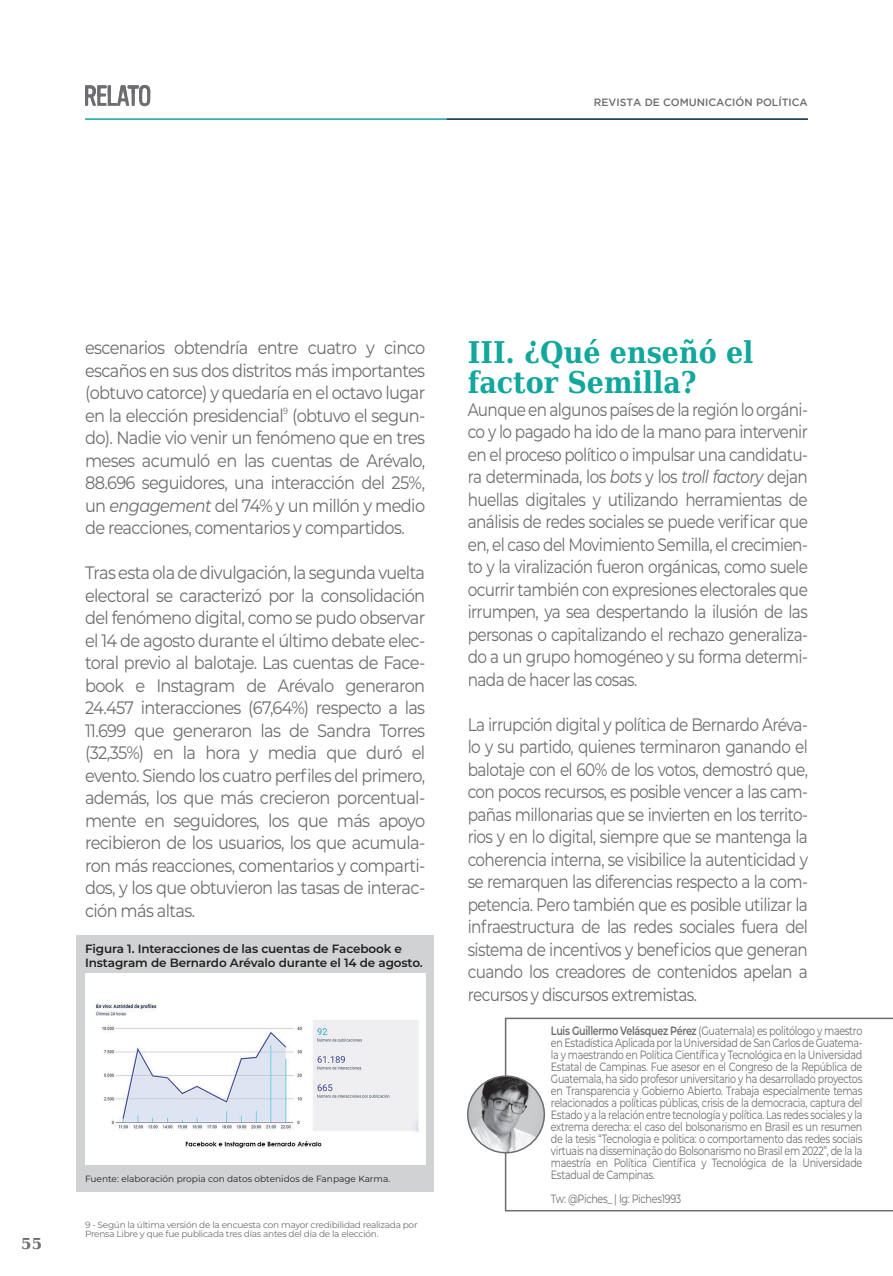
<style>
.page{position:relative;width:893px;height:1276px;background:#fff}
.page>*{position:absolute;margin:0;border:0;box-sizing:border-box;transform-origin:0 0}
.t1{font:700 30px/30px "DejaVu Serif Condensed";color:#12a79d}
.t2{font:18px/22.5px "Montserrat";letter-spacing:-.04em;color:#6c6d70;text-align:justify;scale:.85 1}
.t3{font:18px/22.5px "Montserrat";letter-spacing:-.04em;color:#6c6d70;text-align:justify;scale:.9 1}
.t4{font:700 15px "DejaVu Serif";color:#6c6d70}
.t5{font:12px/12px "Montserrat";letter-spacing:-.03em;color:#6c6d70;text-align:justify;scale:.8 1}
.t6{font:600 12px/13.5px "Montserrat";letter-spacing:-.01em;color:#231f20}
.t7{font:500 10.5px "Gotham";color:#6c6d70}
.t8{font:9px/9px "Montserrat";letter-spacing:-.03em;color:#6c6d70}
.t9{font:9px "Montserrat";color:#231f20}
.s1{font-style:italic}
.s2{font-weight:600}
</style>
<div class="page">
<div style="left:505px;top:1017px;width:388px;height:194px;border:2px solid #6c6d70"></div>
<img style="left:468px;top:1076px;width:76px;height:76px;border-radius:38px">
<div style="left:467px;top:1075px;width:78px;height:78px;border:2px solid #6c6d70;border-radius:50%"></div>
<hr style="left:85px;top:118px;width:361px;height:2px;background:#12a79d">
<hr style="left:446px;top:118px;width:362px;height:2px;background:#002241">
<svg style="left:85px;top:85px;width:65px;height:21px"></svg>
<div style="left:77px;top:935px;width:357px;height:256px;background:#d1d2d4"></div>
<img style="left:85px;top:973px;width:340px;height:191px">
<p class="t7" style="left:594px;top:97px;width:215px">REVISTA DE COMUNICACIÓN POLÍTICA</p>
<p class="t4" style="left:21px;top:1231px;width:22px">55</p>
<p class="t3" style="left:85px;top:336px;width:379px">escenarios obtendría entre cuatro y cinco escaños en sus dos distritos más importantes (obtuvo catorce) y quedaría en el octavo lugar en la elección presidencial<sup>9</sup> (obtuvo el segun&shy;do). Nadie vio venir un fenómeno que en tres meses acumuló en las cuentas de Arévalo, 88.696 seguidores, una interacción del 25%, un <span class="s1">engagement</span> del 74% y un millón y medio de reacciones, comentarios y compartidos.</p>
<p class="t3" style="left:85px;top:561px;width:379px">Tras esta ola de divulgación, la segunda vuelta electoral se caracterizó por la consolidación del fenómeno digital, como se pudo observar el 14 de agosto durante el último debate elec&shy;toral previo al balotaje. Las cuentas de Face&shy;book e Instagram de Arévalo generaron 24.457 interacciones (67,64%) respecto a las 11.699 que generaron las de Sandra Torres (32,35%) en la hora y media que duró el evento. Siendo los cuatro perfiles del primero, además, los que más crecieron porcentual&shy;mente en seguidores, los que más apoyo recibieron de los usuarios, los que acumula&shy;ron más reacciones, comentarios y comparti&shy;dos, y los que obtuvieron las tasas de interac&shy;ción más altas.</p>
<p class="t6" style="left:85px;top:941px;width:339px">Figura 1. Interacciones de las cuentas de Facebook e<br>Instagram de Bernardo Arévalo durante el 14 de agosto.</p>
<p class="t9" style="left:85px;top:1172px;width:307px">Fuente: elaboración propia con datos obtenidos de Fanpage Karma.</p>
<p class="t8" style="left:85px;top:1220px;width:334px">9 - Según la última versión de la encuesta con mayor credibilidad realizada por<br>Prensa Libre y que fue publicada tres días antes del día de la elección.</p>
<h1 class="t1" style="left:468px;top:337px;width:287px">III. ¿Qué enseñó el factor Semilla?</h1>
<p class="t2" style="left:468px;top:397px;width:402px">Aunque en algunos países de la región lo orgáni&shy;co y lo pagado ha ido de la mano para intervenir en el proceso político o impulsar una candidatu&shy;ra determinada, los <span class="s1">bots</span> y los <span class="s1">troll factory</span> dejan huellas digitales y utilizando herramientas de análisis de redes sociales se puede verificar que en, el caso del Movimiento Semilla, el crecimien&shy;to y la viralización fueron orgánicas, como suele ocurrir también con expresiones electorales que irrumpen, ya sea despertando la ilusión de las personas o capitalizando el rechazo generaliza&shy;do a un grupo homogéneo y su forma determi&shy;nada de hacer las cosas.</p>
<p class="t2" style="left:468px;top:712px;width:402px">La irrupción digital y política de Bernardo Aréva&shy;lo y su partido, quienes terminaron ganando el balotaje con el 60% de los votos, demostró que, con pocos recursos, es posible vencer a las cam&shy;pañas millonarias que se invierten en los territo&shy;rios y en lo digital, siempre que se mantenga la coherencia interna, se visibilice la autenticidad y se remarquen las diferencias respecto a la com&shy;petencia. Pero también que es posible utilizar la infraestructura de las redes sociales fuera del sistema de incentivos y beneficios que generan cuando los creadores de contenidos apelan a recursos y discursos extremistas.</p>
<p class="t5" style="left:551px;top:1024px;width:391px"><span class="s2">Luis Guillermo Velásquez Pérez</span> (Guatemala) es politólogo y maestro en Estadística Aplicada por la Universidad de San Carlos de Guatema&shy;la y maestrando en Política Científica y Tecnológica en la Universidad Estatal de Campinas. Fue asesor en el Congreso de la República de Guatemala, ha sido profesor universitario y ha desarrollado proyectos en Transparencia y Gobierno Abierto. Trabaja especialmente temas relacionados a políticas públicas, crisis de la democracia, captura del Estado y a la relación entre tecnología y política. Las redes sociales y la extrema derecha: el caso del bolsonarismo en Brasil es un resumen de la tesis “Tecnologia e politica: o comportamento das redes sociais virtuais na disseminação do Bolsonarismo no Brasil em 2022”, de la la maestría en Política Científica y Tecnológica de la Universidade Estadual de Campinas.</p>
<p class="t5" style="left:551px;top:1192px;width:164px">Tw: @Piches_ | Ig: Piches1993</p>
</div>
